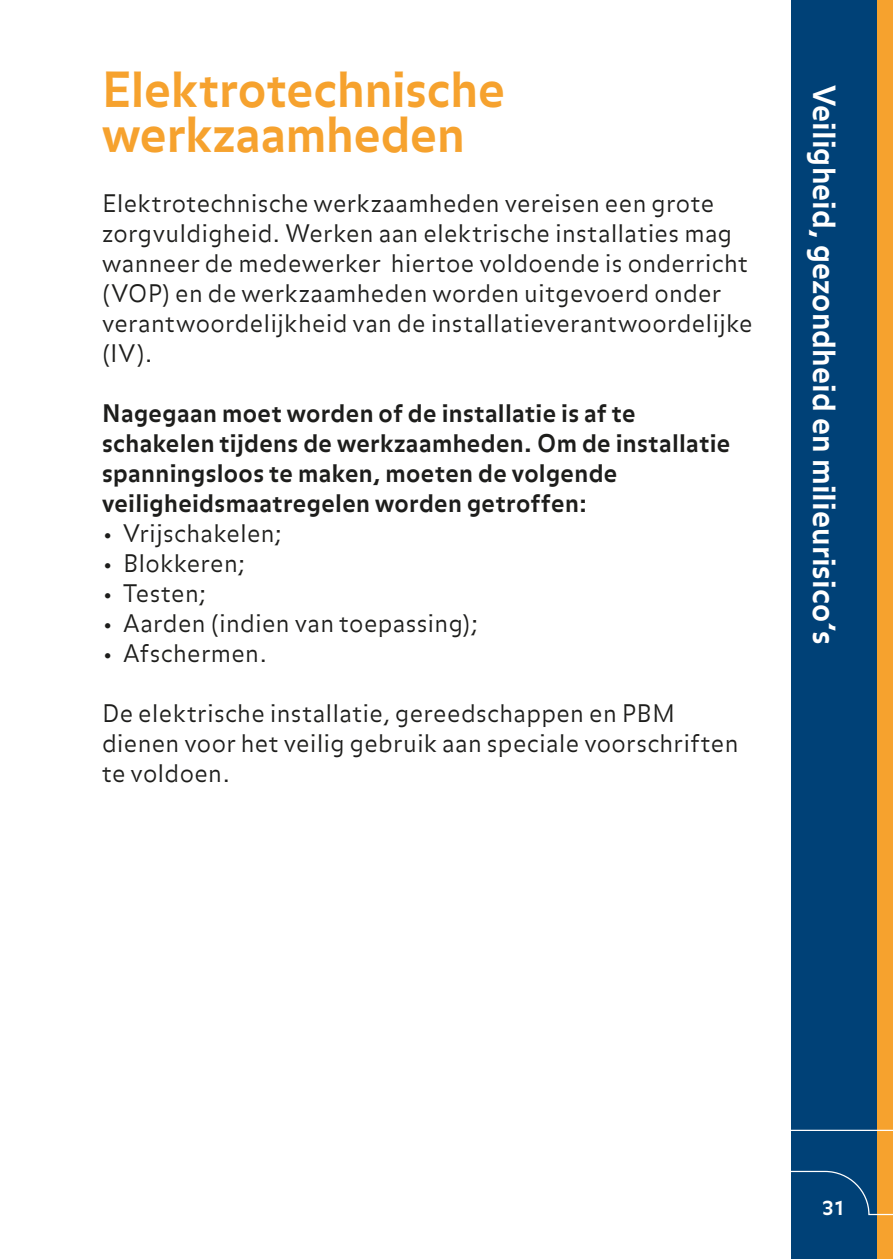
<style>
.page{position:relative;width:893px;height:1259px;background:#fff}
.page>*{position:absolute;margin:0;border:0;box-sizing:border-box;transform-origin:0 0}
.t1{font:700 48px/45px "Balance";color:#f6a22e}
.t2{font:700 30.3px "Balance";letter-spacing:.005em;color:#fff}
.t3{font:300 24px/30px "Balance";letter-spacing:.01em;color:#1d1d1b}
.t4{font:700 24px/30px "Balance";letter-spacing:.015em;color:#1d1d1b}
.t5{font:700 20.1px "Balance";color:#fff}
</style>
<div class="page">
<div style="left:791px;top:0;width:86px;height:1259px;background:#004177"></div>
<div style="left:877px;top:0;width:16px;height:1259px;background:#f6a22e"></div>
<svg style="left:791px;top:1129px;width:102px;height:87px"></svg>
<h1 class="t1" style="left:102px;top:70px;width:405px">Elektrotechnische werkzaamheden</h1>
<p class="t3" style="left:102px;top:189px;width:652px">Elektrotechnische werkzaamheden vereisen een grote zorgvuldigheid. Werken aan elektrische installaties mag wanneer de medewerker hiertoe voldoende is onderricht (VOP) en de werkzaamheden worden uitgevoerd onder verantwoordelijkheid van de installatieverantwoordelijke (IV).</p>
<p class="t4" style="left:102px;top:399px;width:630px">Nagegaan moet worden of de installatie is af te schakelen tijdens de werkzaamheden. Om de installatie spanningsloos te maken, moeten de volgende veiligheidsmaatregelen worden getroffen:</p>
<p class="t3" style="left:102px;top:519px;width:182px">• Vrijschakelen;</p>
<p class="t3" style="left:102px;top:549px;width:146px">• Blokkeren;</p>
<p class="t3" style="left:102px;top:579px;width:107px">• Testen;</p>
<p class="t3" style="left:102px;top:609px;width:378px">• Aarden (indien van toepassing);</p>
<p class="t3" style="left:102px;top:639px;width:166px">• Afschermen.</p>
<p class="t3" style="left:102px;top:699px;width:638px">De elektrische installatie, gereedschappen en PBM dienen voor het veilig gebruik aan speciale voorschriften te voldoen.</p>
<p class="t2" style="left:842px;top:85px;width:561px;rotate:90deg">Veiligheid, gezondheid en milieurisico’s</p>
<p class="t5" style="left:822px;top:1196px;width:25px">31</p>
</div>
